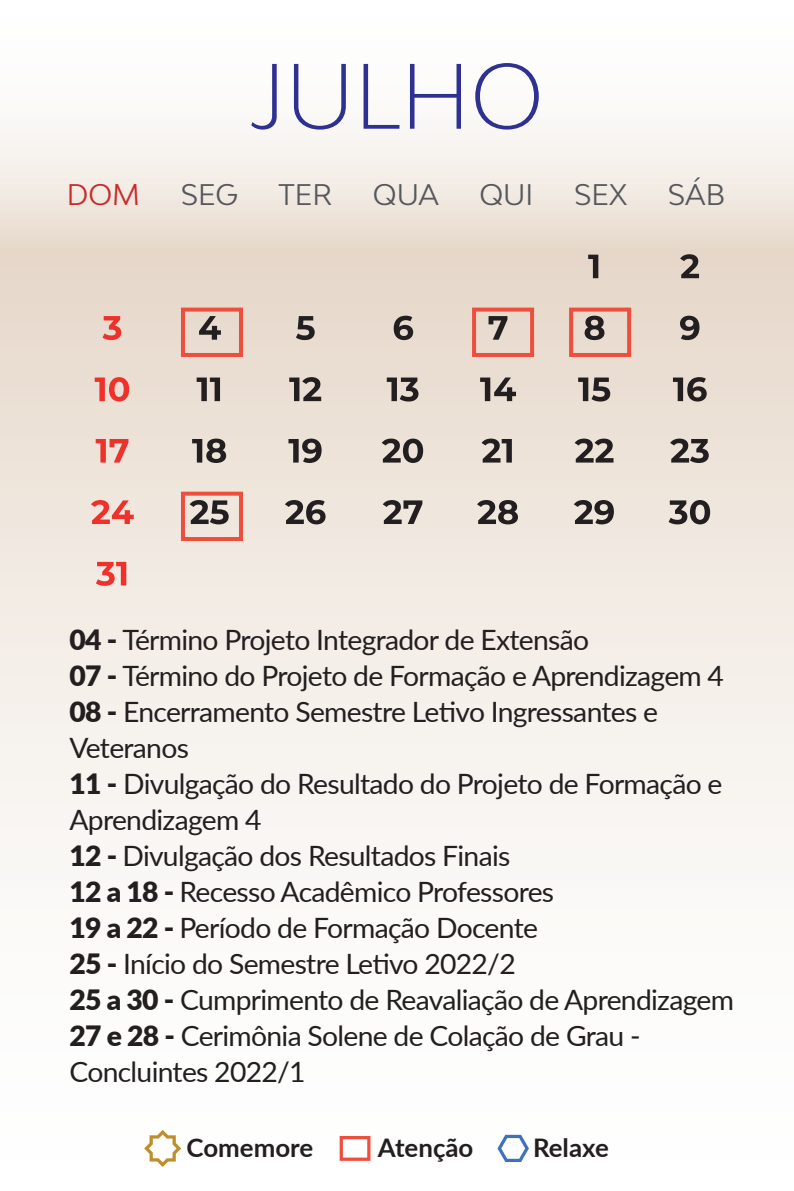
<style>
.page{position:relative;width:794px;height:1191px;background:#fff}
.page>*{position:absolute;margin:0;border:0;box-sizing:border-box;transform-origin:0 0}
.t1{font:300 87.6px "Bw Modelica";color:#2e3092}
.t2{font:28px/36px "Lato";letter-spacing:-.025em;color:#231f20}
.t3{font:28px "Bw Modelica";color:#55575c}
.t4{font:28px "Bw Modelica";color:#c82b29}
.t5{font:700 25.6px "Lato";color:#231f20}
.s1{font-weight:900}
</style>
<div class="page">
<img style="left:0;top:122px;width:794px;height:750px">
<div style="left:181px;top:307px;width:62px;height:50px;border:4px solid #ed4e3e"></div>
<div style="left:569px;top:307px;width:62px;height:50px;border:4px solid #ed4e3e"></div>
<div style="left:181px;top:491px;width:62px;height:50px;border:4px solid #ed4e3e"></div>
<div style="left:472px;top:307px;width:62px;height:50px;border:4px solid #ed4e3e"></div>
<svg style="left:144px;top:1130px;width:37px;height:37px"></svg>
<svg style="left:497px;top:1134px;width:32px;height:28px"></svg>
<svg style="left:340px;top:1136px;width:30px;height:24px"></svg>
<svg style="left:588px;top:255px;width:10px;height:23px"></svg>
<svg style="left:680px;top:254px;width:19px;height:24px"></svg>
<svg style="left:102px;top:316px;width:19px;height:24px"></svg>
<svg style="left:199px;top:316px;width:22px;height:24px"></svg>
<svg style="left:296px;top:316px;width:19px;height:24px"></svg>
<svg style="left:394px;top:316px;width:19px;height:24px"></svg>
<svg style="left:488px;top:316px;width:19px;height:24px"></svg>
<svg style="left:584px;top:316px;width:20px;height:24px"></svg>
<svg style="left:680px;top:316px;width:19px;height:24px"></svg>
<svg style="left:95px;top:377px;width:34px;height:24px"></svg>
<svg style="left:197px;top:377px;width:23px;height:24px"></svg>
<svg style="left:289px;top:377px;width:32px;height:24px"></svg>
<svg style="left:387px;top:377px;width:31px;height:24px"></svg>
<svg style="left:480px;top:377px;width:36px;height:24px"></svg>
<svg style="left:578px;top:377px;width:32px;height:24px"></svg>
<svg style="left:673px;top:377px;width:33px;height:24px"></svg>
<svg style="left:96px;top:439px;width:32px;height:23px"></svg>
<svg style="left:192px;top:438px;width:34px;height:25px"></svg>
<svg style="left:288px;top:438px;width:34px;height:25px"></svg>
<svg style="left:382px;top:438px;width:41px;height:25px"></svg>
<svg style="left:481px;top:438px;width:31px;height:24px"></svg>
<svg style="left:575px;top:438px;width:38px;height:24px"></svg>
<svg style="left:670px;top:438px;width:39px;height:25px"></svg>
<svg style="left:91px;top:500px;width:43px;height:24px"></svg>
<svg style="left:190px;top:500px;width:39px;height:24px"></svg>
<svg style="left:285px;top:500px;width:40px;height:24px"></svg>
<svg style="left:383px;top:500px;width:39px;height:24px"></svg>
<svg style="left:477px;top:500px;width:41px;height:24px"></svg>
<svg style="left:574px;top:500px;width:40px;height:24px"></svg>
<svg style="left:668px;top:500px;width:42px;height:24px"></svg>
<svg style="left:96px;top:562px;width:30px;height:24px"></svg>
<h1 class="t1" style="left:250px;top:39px;width:295px">JULHO</h1>
<p class="t4" style="left:67px;top:177px;width:75px">DOM</p>
<p class="t3" style="left:181px;top:177px;width:59px">SEG</p>
<p class="t3" style="left:279px;top:177px;width:55px">TER</p>
<p class="t3" style="left:373px;top:177px;width:67px">QUA</p>
<p class="t3" style="left:479px;top:177px;width:55px">QUI</p>
<p class="t3" style="left:574px;top:177px;width:55px">SEX</p>
<p class="t3" style="left:668px;top:177px;width:58px">SÁB</p>
<p class="t2" style="left:69px;top:620px;width:666px"><span class="s1">04 -</span> Término Projeto Integrador de Extensão<br><span class="s1">07 -</span> Término do Projeto de Formação e Aprendizagem 4<br><span class="s1">08 -</span> Encerramento Semestre Letivo Ingressantes e Veteranos<br><span class="s1">11 -</span> Divulgação do Resultado do Projeto de Formação e Aprendizagem 4<br><span class="s1">12 -</span> Divulgação dos Resultados Finais<br><span class="s1">12 a 18 -</span> Recesso Acadêmico Professores<br><span class="s1">19 a 22 -</span> Período de Formação Docente<br><span class="s1">25 -</span> Início do Semestre Letivo 2022/2<br><span class="s1">25 a 30 -</span> Cumprimento de Reavaliação de Aprendizagem <span class="s1">27 e 28 -</span> Cerimônia Solene de Colação de Grau - Concluintes 2022/1</p>
<p class="t5" style="left:187px;top:1129px;width:128px">Comemore</p>
<p class="t5" style="left:378px;top:1129px;width:97px">Atenção</p>
<p class="t5" style="left:533px;top:1129px;width:77px">Relaxe</p>
</div>
